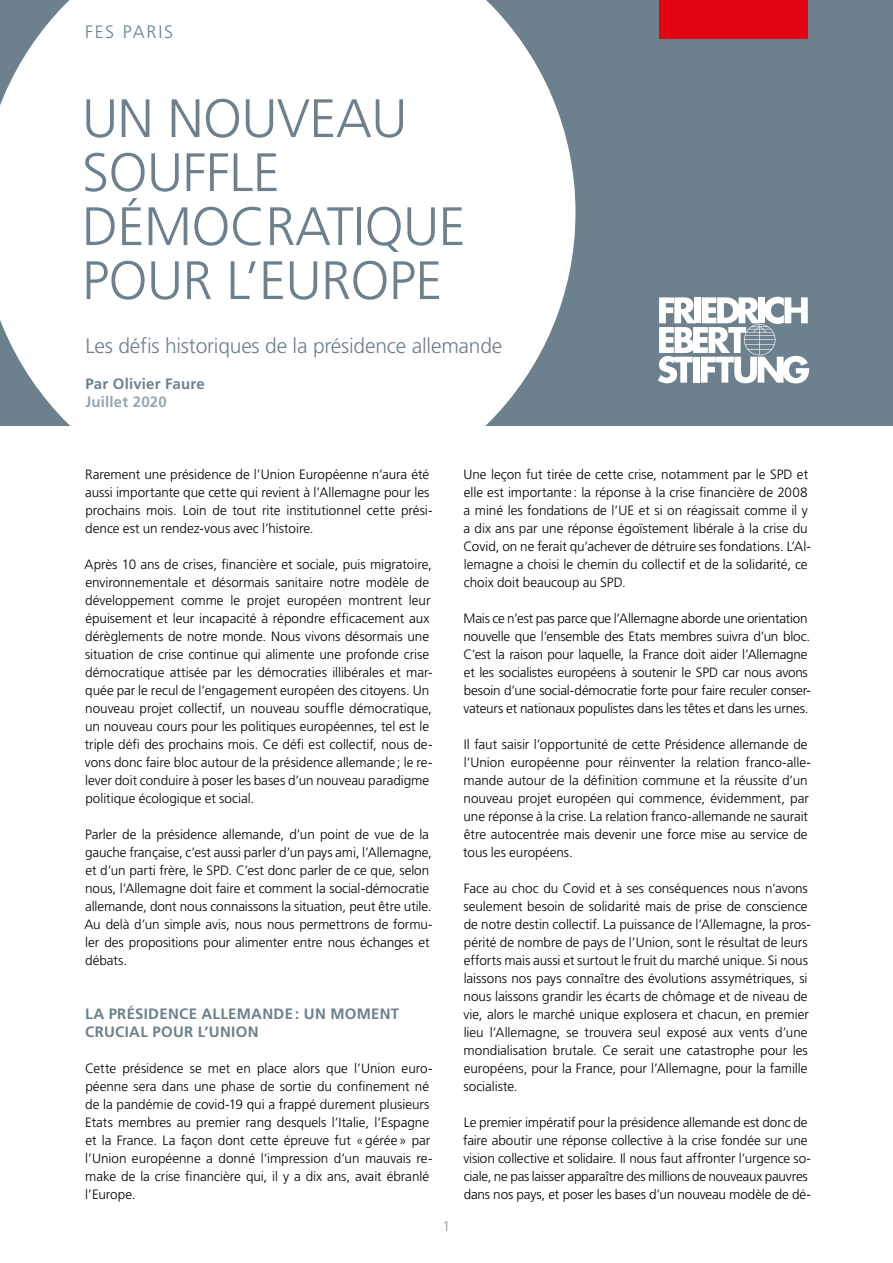
<style>
.page{position:relative;width:893px;height:1263px;background:#fff}
.page>*{position:absolute;margin:0;border:0;box-sizing:border-box;transform-origin:0 0}
.t1{font:300 54px/54px "Frutiger LT Pro";letter-spacing:-.01em;color:#6c808d}
.t2{font:300 21px "Frutiger LT Pro";letter-spacing:-.01em;color:#6c808d}
.t3{font:300 18px "Frutiger LT Pro";letter-spacing:.09em;color:#6c808d}
.t4{font:700 15px/18px "Frutiger LT Pro";letter-spacing:.02em;color:#6c808d}
.t5{font:700 15px "Frutiger LT Pro";letter-spacing:.015em;color:#95a5b1}
.t6{font:300 14.1px "Frutiger LT Pro";color:#8898a5}
.t7{font:300 13.5px/18px "Frutiger LT Pro";letter-spacing:-.005em;color:#000}
</style>
<div class="page">
<div style="left:0;top:0;width:893px;height:425px;background:#6c808d"></div>
<svg style="left:0;top:0;width:575px;height:425px;background:#f4f5f6"></svg>
<svg style="left:658px;top:297px;width:151px;height:86px"></svg>
<div style="left:659px;top:0;width:149px;height:38px;background:#e30413"></div>
<h3 class="t3" style="left:85px;top:22px;width:89px">FES PARIS</h3>
<h1 class="t1" style="left:82px;top:92px;width:385px">UN NOUVEAU<br>SOUFFLE<br>DÉMOCRATIQUE<br>POUR L’EUROPE</h1>
<h2 class="t2" style="left:85px;top:333px;width:418px">Les défis historiques de la présidence allemande</h2>
<p class="t4" style="left:85px;top:375px;width:121px">Par Olivier Faure</p>
<p class="t5" style="left:85px;top:393px;width:83px">Juillet 2020</p>
<p class="t7" style="left:85px;top:465px;width:349px">Rarement une présidence de l’Union Européenne n’aura été aussi importante que cette qui revient à l’Allemagne pour les prochains mois. Loin de tout rite institutionnel cette prési&shy;dence est un rendez-vous avec l’histoire.</p>
<p class="t7" style="left:85px;top:555px;width:350px">Après 10 ans de crises, financière et sociale, puis migratoire, environnementale et désormais sanitaire notre modèle de développement comme le projet européen montrent leur épuisement et leur incapacité à répondre efficacement aux dérèglements de notre monde. Nous vivons désormais une situation de crise continue qui alimente une profonde crise démocratique attisée par les démocraties illibérales et mar&shy;quée par le recul de l’engagement européen des citoyens. Un nouveau projet collectif, un nouveau souffle démocratique, un nouveau cours pour les politiques européennes, tel est le triple défi des prochains mois. Ce défi est collectif, nous de&shy;vons donc faire bloc autour de la présidence allemande; le re&shy;lever doit conduire à poser les bases d’un nouveau paradigme politique écologique et social.</p>
<p class="t7" style="left:84px;top:825px;width:350px">Parler de la présidence allemande, d’un point de vue de la gauche française, c’est aussi parler d’un pays ami, l’Allemagne, et d’un parti frère, le SPD. C’est donc parler de ce que, selon nous, l’Allemagne doit faire et comment la social-démocratie allemande, dont nous connaissons la situation, peut être utile.<br>Au delà d’un simple avis, nous nous permettrons de formu&shy;ler des propositions pour alimenter entre nous échanges et débats.</p>
<p class="t4" style="left:85px;top:1005px;width:316px">LA PRÉSIDENCE ALLEMANDE : UN MOMENT<br>CRUCIAL POUR L’UNION</p>
<p class="t7" style="left:85px;top:1059px;width:349px">Cette présidence se met en place alors que l’Union euro&shy;péenne sera dans une phase de sortie du confinement né de la pandémie de covid-19 qui a frappé durement plusieurs Etats membres au premier rang desquels l’Italie, l’Espagne et la France. La façon dont cette épreuve fut «gérée» par l’Union européenne a donné l’impression d’un mauvais re&shy;make de la crise financière qui, il y a dix ans, avait ébranlé l’Europe.</p>
<p class="t6" style="left:443px;top:1218px;width:9px">1</p>
<p class="t7" style="left:463px;top:465px;width:349px">Une leçon fut tirée de cette crise, notamment par le SPD et elle est importante: la réponse à la crise financière de 2008 a miné les fondations de l’UE et si on réagissait comme il y a dix ans par une réponse égoïstement libérale à la crise du Covid, on ne ferait qu’achever de détruire ses fondations. L’Al&shy;lemagne a choisi le chemin du collectif et de la solidarité, ce choix doit beaucoup au SPD.</p>
<p class="t7" style="left:463px;top:609px;width:349px">Mais ce n’est pas parce que l’Allemagne aborde une orientation nouvelle que l’ensemble des Etats membres suivra d’un bloc.<br>C’est la raison pour laquelle, la France doit aider l’Allemagne et les socialistes européens à soutenir le SPD car nous avons besoin d’une social-démocratie forte pour faire reculer conser&shy;vateurs et nationaux populistes dans les têtes et dans les urnes.</p>
<p class="t7" style="left:463px;top:735px;width:349px">Il faut saisir l’opportunité de cette Présidence allemande de l’Union européenne pour réinventer la relation franco-alle&shy;mande autour de la définition commune et la réussite d’un nouveau projet européen qui commence, évidemment, par une réponse à la crise. La relation franco-allemande ne saurait être autocentrée mais devenir une force mise au service de tous les européens.</p>
<p class="t7" style="left:463px;top:879px;width:349px">Face au choc du Covid et à ses conséquences nous n’avons seulement besoin de solidarité mais de prise de conscience de notre destin collectif. La puissance de l’Allemagne, la pros&shy;périté de nombre de pays de l’Union, sont le résultat de leurs efforts mais aussi et surtout le fruit du marché unique. Si nous laissons nos pays connaître des évolutions assymétriques, si nous laissons grandir les écarts de chômage et de niveau de vie, alors le marché unique explosera et chacun, en premier lieu l’Allemagne, se trouvera seul exposé aux vents d’une mondialisation brutale. Ce serait une catastrophe pour les européens, pour la France, pour l’Allemagne, pour la famille socialiste.</p>
<p class="t7" style="left:463px;top:1113px;width:349px">Le premier impératif pour la présidence allemande est donc de faire aboutir une réponse collective à la crise fondée sur une vision collective et solidaire. Il nous faut affronter l’urgence so&shy;ciale, ne pas laisser apparaître des millions de nouveaux pauvres dans nos pays, et poser les bases d’un nouveau modèle de dé-</p>
</div>
